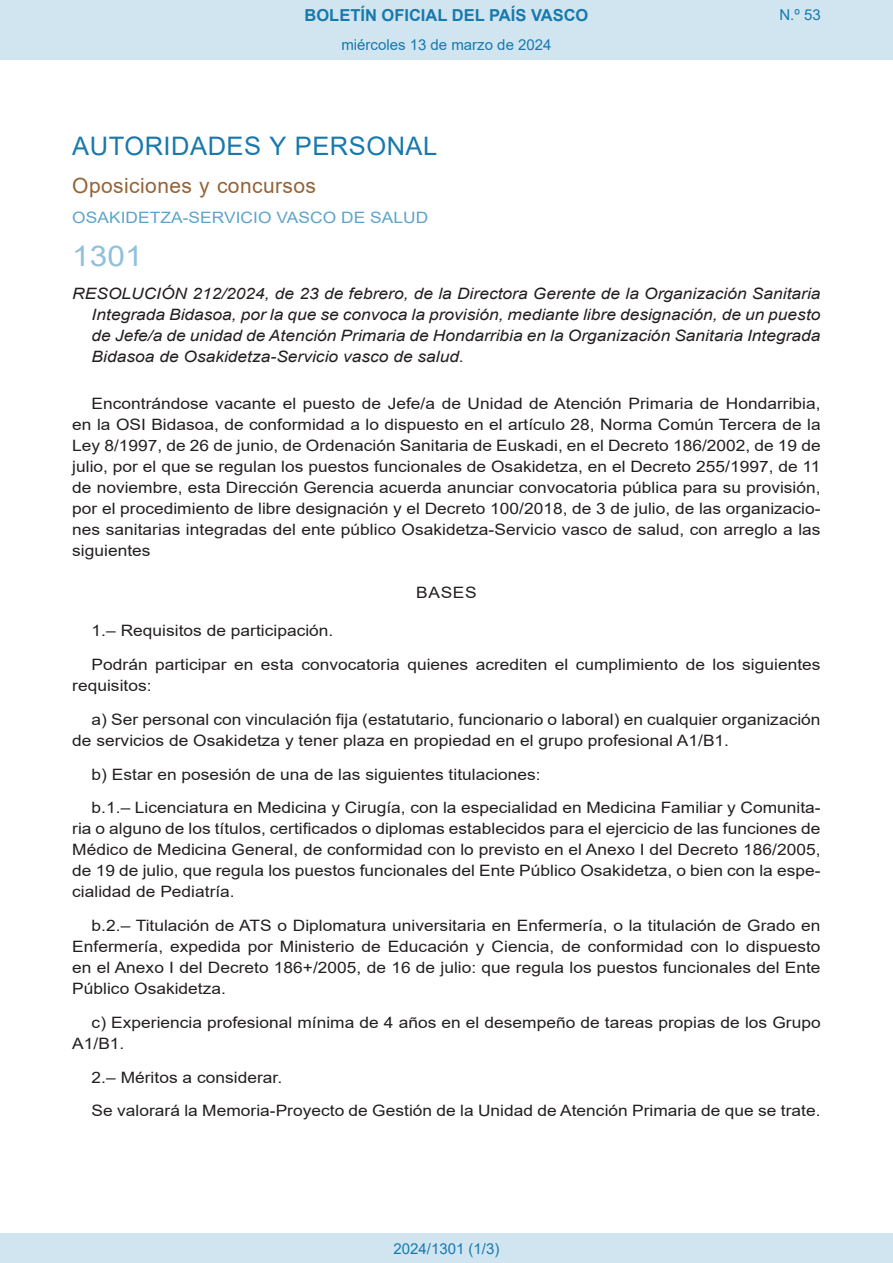
<style>
.page{position:relative;width:893px;height:1263px;background:#fff}
.page>*{position:absolute;margin:0;border:0;box-sizing:border-box;transform-origin:0 0}
.BOPVOrden{font:28.5px "Arial";color:#90c0db;scale:1.11 1}
.BOPVSeccion{font:25.5px "Arial";letter-spacing:.02em;color:#1879ad}
.BOPVSubseccion{font:21px "Arial";letter-spacing:.02em;color:#956338}
.t1{font:700 16.5px "Arial";color:#1879ad}
.BOPVDetalle{font:15.6px/21px "Arial";color:#231f20;text-align:justify;scale:1.11 1}
.BOPVTitulo{font:italic 15.6px/21px "Arial";color:#231f20;text-align:justify;scale:1.11 1}
.BOPVOrganismo{font:15.6px "Arial";letter-spacing:.005em;color:#5ea4ca;scale:1.11 1}
.BOPVClave{font:15.6px "Arial";letter-spacing:.035em;color:#231f20;scale:1.11 1}
.Paginacion_Centro{font:15px "Arial";color:#1879ad}
</style>
<div class="page">
<div style="left:0;top:0;width:893px;height:60px;background:#d0e5f0"></div>
<div style="left:0;top:1233px;width:893px;height:30px;background:#d0e5f0"></div>
<p class="t1" style="left:305px;top:3px;width:285px">BOLETÍN OFICIAL DEL PAÍS VASCO</p>
<p class="Paginacion_Centro" style="left:341px;top:35px;width:212px">miércoles 13 de marzo de 2024</p>
<p class="Paginacion_Centro" style="left:779px;top:5px;width:43px">N.º 53</p>
<p class="BOPVSeccion" style="left:72px;top:128px;width:366px">AUTORIDADES Y PERSONAL</p>
<p class="BOPVSubseccion" style="left:72px;top:171px;width:245px">Oposiciones y concursos</p>
<p class="BOPVOrganismo" style="left:72px;top:207px;width:322px">OSAKIDETZA-SERVICIO VASCO DE SALUD</p>
<p class="BOPVOrden" style="left:72px;top:236px;width:65px">1301</p>
<p class="BOPVTitulo" style="left:92px;top:284px;width:658px;text-indent:-19px">RESOLUCIÓN 212/2024, de 23 de febrero, de la Directora Gerente de la Organización Sanitaria Integrada Bidasoa, por la que se convoca la provisión, mediante libre designación, de un puesto de Jefe/a de unidad de Atención Primaria de Hondarribia en la Organización Sanitaria Integrada Bidasoa de Osakidetza-Servicio vasco de salud.</p>
<p class="BOPVDetalle" style="left:72px;top:393px;width:676px;text-indent:19px">Encontrándose vacante el puesto de Jefe/a de Unidad de Atención Primaria de Hondarribia, en la OSI Bidasoa, de conformidad a lo dispuesto en el artículo 28, Norma Común Tercera de la Ley 8/1997, de 26 de junio, de Ordenación Sanitaria de Euskadi, en el Decreto 186/2002, de 19 de julio, por el que se regulan los puestos funcionales de Osakidetza, en el Decreto 255/1997, de 11 de noviembre, esta Dirección Gerencia acuerda anunciar convocatoria pública para su provisión, por el procedimiento de libre designación y el Decreto 100/2018, de 3 de julio, de las organizacio&shy;nes sanitarias integradas del ente público Osakidetza-Servicio vasco de salud, con arreglo a las siguientes</p>
<p class="BOPVClave" style="left:416px;top:582px;width:56px">BASES</p>
<p class="BOPVDetalle" style="left:92px;top:620px;width:219px">1.– Requisitos de participación.</p>
<p class="BOPVDetalle" style="left:72px;top:654px;width:676px;text-indent:19px">Podrán participar en esta convocatoria quienes acrediten el cumplimiento de los siguientes requisitos:</p>
<p class="BOPVDetalle" style="left:72px;top:709px;width:676px;text-indent:19px">a) Ser personal con vinculación fija (estatutario, funcionario o laboral) en cualquier organización de servicios de Osakidetza y tener plaza en propiedad en el grupo profesional A1/B1.</p>
<p class="BOPVDetalle" style="left:92px;top:763px;width:406px">b) Estar en posesión de una de las siguientes titulaciones:</p>
<p class="BOPVDetalle" style="left:72px;top:797px;width:676px;text-indent:19px">b.1.– Licenciatura en Medicina y Cirugía, con la especialidad en Medicina Familiar y Comunita&shy;ria o alguno de los títulos, certificados o diplomas establecidos para el ejercicio de las funciones de Médico de Medicina General, de conformidad con lo previsto en el Anexo I del Decreto 186/2005, de 19 de julio, que regula los puestos funcionales del Ente Público Osakidetza, o bien con la espe&shy;cialidad de Pediatría.</p>
<p class="BOPVDetalle" style="left:72px;top:915px;width:676px;text-indent:19px">b.2.– Titulación de ATS o Diplomatura universitaria en Enfermería, o la titulación de Grado en Enfermería, expedida por Ministerio de Educación y Ciencia, de conformidad con lo dispuesto en el Anexo I del Decreto 186+/2005, de 16 de julio: que regula los puestos funcionales del Ente Público Osakidetza.</p>
<p class="BOPVDetalle" style="left:72px;top:1012px;width:676px;text-indent:19px">c) Experiencia profesional mínima de 4 años en el desempeño de tareas propias de los Grupo<br>A1/B1.</p>
<p class="BOPVDetalle" style="left:92px;top:1066px;width:173px">2.– Méritos a considerar.</p>
<p class="BOPVDetalle" style="left:92px;top:1100px;width:658px">Se valorará la Memoria-Proyecto de Gestión de la Unidad de Atención Primaria de que se trate.</p>
<p class="Paginacion_Centro" style="left:393px;top:1238px;width:107px">2024/1301 (1/3)</p>
</div>
